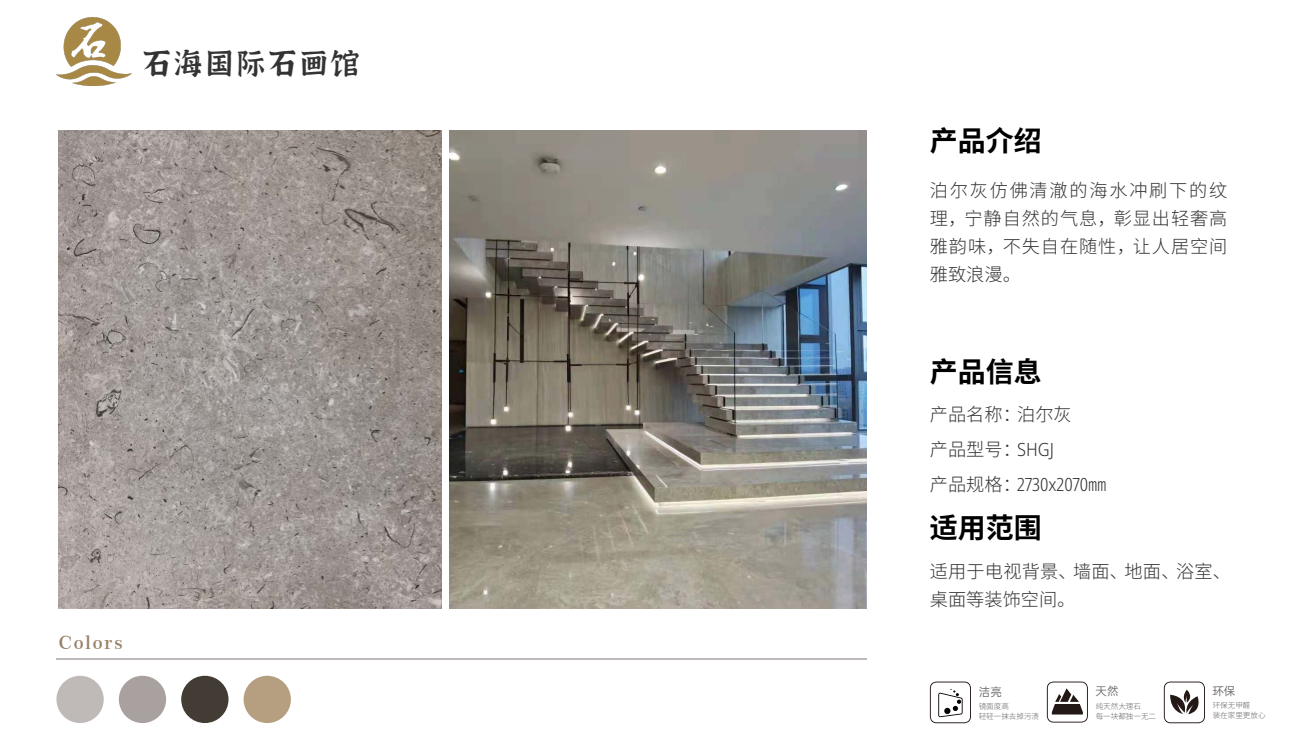
<style>
.page{position:relative;width:1309px;height:756px;background:#fff}
.page>*{position:absolute;margin:0;border:0;box-sizing:border-box;transform-origin:0 0}
.t1{font:28.52px "jiangxizhuokai";letter-spacing:.1em;color:#333}
.t2{font:28px "Nowar Warcraft Sans CN Bold";color:#000}
.t3{font:18.2px/28px "Nowar Warcraft Sans CN Light";letter-spacing:.01em;color:#333}
.t4{font:600 18.2px "Century 751 BT";letter-spacing:.1em;color:#978068}
.t5{font:11.51px "OPPO Sans R";color:#666464}
.t6{font:11.45px "OPPO Sans R";color:#666464}
.t7{font:300 7.56px/10.2px "Source Han Sans CN";color:#666464}
</style>
<div class="page">
<div style="left:56px;top:676px;width:48px;height:47px;background:#bfbab7;border-radius:50%"></div>
<div style="left:119px;top:676px;width:47px;height:47px;background:#a9a19f;border-radius:50%"></div>
<div style="left:181px;top:676px;width:48px;height:47px;background:#433c34;border-radius:50%"></div>
<div style="left:244px;top:676px;width:47px;height:47px;background:#b69e81;border-radius:50%"></div>
<img style="left:56px;top:17px;width:75px;height:68px">
<hr style="left:56px;top:658px;width:811px;height:2px;background:#bfbab9">
<img style="left:449px;top:130px;width:418px;height:479px">
<img style="left:59px;top:130px;width:383px;height:479px">
<svg style="left:1047px;top:682px;width:41px;height:41px"></svg>
<svg style="left:1164px;top:682px;width:41px;height:41px"></svg>
<svg style="left:930px;top:682px;width:41px;height:41px"></svg>
<h1 class="t1" style="left:142px;top:49px;width:218px">石海国际石画馆</h1>
<p class="t4" style="left:59px;top:631px;width:65px">Colors</p>
<h2 class="t2" style="left:930px;top:123px;width:113px">产品介绍</h2>
<p class="t3" style="left:930px;top:179px;width:299px;text-align:justify">泊尔灰仿佛清澈的海水冲刷下的纹理，宁静自然的气息，彰显出轻奢高雅韵味，不失自在随性，让人居空间雅致浪漫。</p>
<h2 class="t2" style="left:930px;top:354px;width:113px">产品信息</h2>
<p class="t3" style="left:930px;top:399px;width:178px;line-height:35px">产品名称：泊尔灰<br>产品型号：SHGJ<br>产品规格：2730x2070㎜</p>
<h2 class="t2" style="left:930px;top:510px;width:113px">适用范围</h2>
<p class="t3" style="left:930px;top:559px;width:299px">适用于电视背景、墙面、地面、浴室、桌面等装饰空间。</p>
<p class="t5" style="left:979px;top:683px;width:25px">洁亮</p>
<p class="t7" style="left:979px;top:701px;width:62px">镜面度高<br>轻轻一抹去掉污渍</p>
<p class="t6" style="left:1096px;top:683px;width:24px">天然</p>
<p class="t7" style="left:1096px;top:701px;width:62px">纯天然大理石<br>每一块都独一无二</p>
<p class="t5" style="left:1212px;top:682px;width:25px">环保</p>
<p class="t7" style="left:1213px;top:700px;width:54px">环保无甲醛<br>装在家里更放心</p>
</div>
